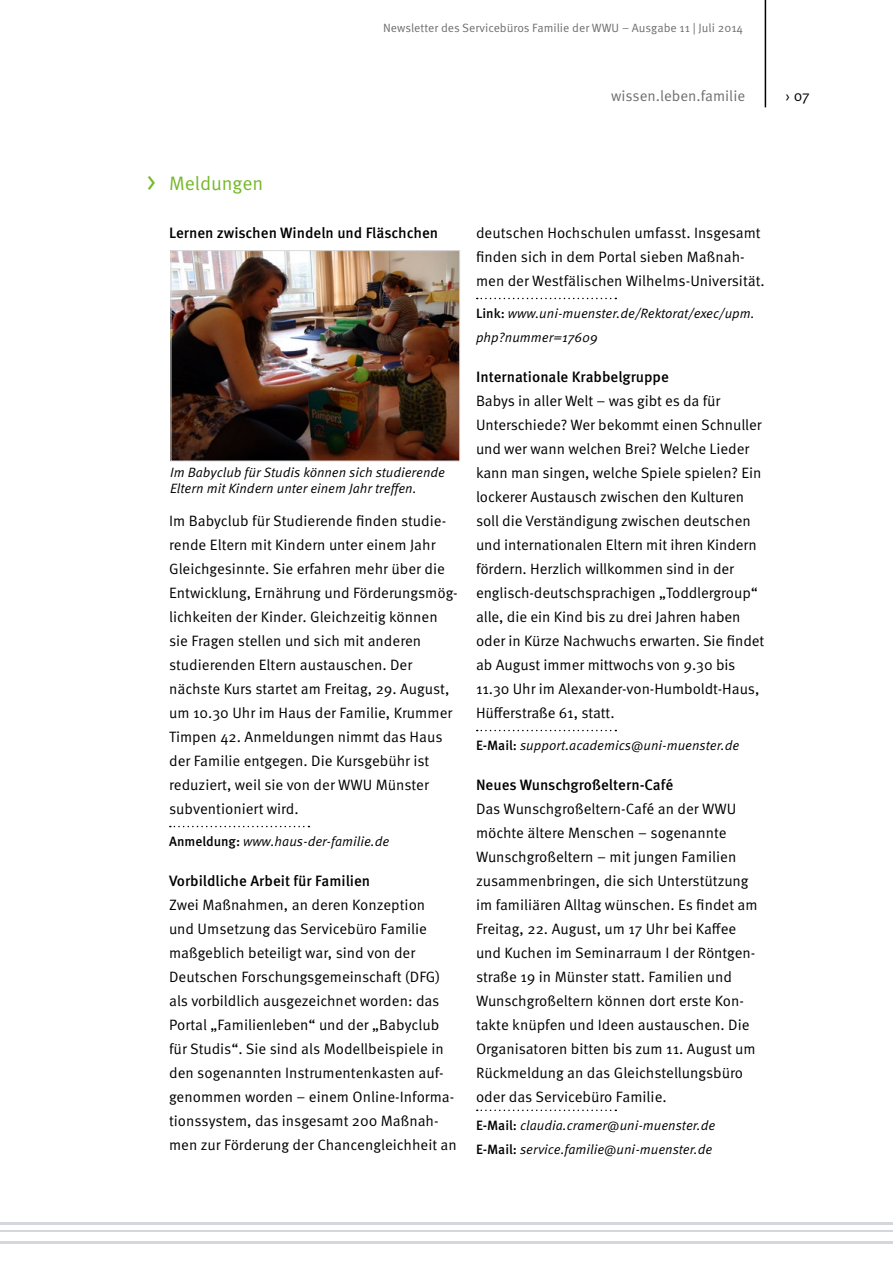
<style>
.page{position:relative;width:893px;height:1263px;background:#fff}
.page>*{position:absolute;margin:0;border:0;box-sizing:border-box;transform-origin:0 0}
.t1{font:27px "Meta OT";color:#76b82a}
.t2{font:19.5px "Meta OT";letter-spacing:-.005em;color:#76b82a}
.t3{font:15px/24px "Meta OT";letter-spacing:-.005em;color:#000}
.t4{font:500 15px "Meta OT";color:#000}
.t5{font:15px "Meta OT";color:#706f6f}
.t6{font:italic 13.5px/24px "Meta OT";color:#000}
.t7{font:12px "Meta OT";color:#706f6f}
.s1{font-weight:500;font-style:normal}
</style>
<div class="page">
<hr style="left:765px;top:0;width:1px;height:107px;background:#000">
<hr style="left:0;top:1230px;width:893px;height:1px;background:#d5d6db">
<hr style="left:0;top:1241px;width:893px;height:3px;background:#d5d6db">
<hr style="left:0;top:1222px;width:893px;height:3px;background:#d5d6db">
<svg style="left:170px;top:826px;width:139px;height:1px"></svg>
<svg style="left:477px;top:298px;width:139px;height:1px"></svg>
<svg style="left:477px;top:730px;width:139px;height:1px"></svg>
<svg style="left:477px;top:1109px;width:139px;height:2px"></svg>
<img style="left:173px;top:252px;width:285px;height:207px">
<div style="left:171px;top:250px;width:289px;height:211px;border:1px solid #dadada"></div>
<p class="t7" style="left:383px;top:21px;width:361px">Newsletter des Servicebüros Familie der WWU – Ausgabe 11 | Juli 2014</p>
<p class="t5" style="left:611px;top:86px;width:135px">wissen.leben.familie</p>
<p class="t3" style="left:786px;top:84px;width:26px">› 07</p>
<h1 class="t1" style="left:147px;top:165px;width:10px">&gt;</h1>
<h2 class="t2" style="left:169px;top:171px;width:96px">Meldungen</h2>
<p class="t4" style="left:169px;top:223px;width:271px">Lernen zwischen Windeln und Fläschchen</p>
<p class="t6" style="left:170px;top:464px;width:277px;line-height:16.2px">Im Babyclub für Studis können sich studierende<br>Eltern mit Kindern unter einem Jahr treffen.</p>
<p class="t3" style="left:169px;top:509px;width:290px">Im Babyclub für Studierende finden studie&shy;rende Eltern mit Kindern unter einem Jahr Gleichgesinnte. Sie erfahren mehr über die Entwicklung, Ernährung und Förderungsmög&shy;lichkeiten der Kinder. Gleichzeitig können sie Fragen stellen und sich mit anderen studierenden Eltern austauschen. Der nächste Kurs startet am Freitag, 29. August, um 10.30 Uhr im Haus der Familie, Krummer Timpen 42. Anmeldungen nimmt das Haus der Familie entgegen. Die Kursgebühr ist reduziert, weil sie von der WWU Münster subventioniert wird.</p>
<p class="t6" style="left:169px;top:830px;width:222px"><span class="s1">Anmeldung:</span> www.haus-der-familie.de</p>
<p class="t4" style="left:169px;top:871px;width:203px">Vorbildliche Arbeit für Familien</p>
<p class="t3" style="left:169px;top:893px;width:289px">Zwei Maßnahmen, an deren Konzeption<br>und Umsetzung das Servicebüro Familie maßgeblich beteiligt war, sind von der Deutschen Forschungsgemeinschaft (DFG) als vorbildlich ausgezeichnet worden: das Portal „Familienleben“ und der „Babyclub für Studis“. Sie sind als Modellbeispiele in den sogenannten Instrumentenkasten auf&shy;genommen worden – einem Online-Informa&shy;tionssystem, das insgesamt 200 Maßnah&shy;men zur Förderung der Chancengleichheit an</p>
<p class="t3" style="left:476px;top:221px;width:290px">deutschen Hochschulen umfasst. Insgesamt finden sich in dem Portal sieben Maßnah&shy;men der Westfälischen Wilhelms-Universität.</p>
<p class="t6" style="left:476px;top:302px;width:280px"><span class="s1">Link:</span> www.uni-muenster.de/Rektorat/exec/upm. php?nummer=17609</p>
<p class="t4" style="left:476px;top:367px;width:194px">Internationale Krabbelgruppe</p>
<p class="t3" style="left:476px;top:389px;width:290px">Babys in aller Welt – was gibt es da für Unterschiede? Wer bekommt einen Schnuller und wer wann welchen Brei? Welche Lieder kann man singen, welche Spiele spielen? Ein lockerer Austausch zwischen den Kulturen soll die Verständigung zwischen deutschen und internationalen Eltern mit ihren Kindern fördern. Herzlich willkommen sind in der englisch-deutschsprachigen „Toddlergroup“ alle, die ein Kind bis zu drei Jahren haben oder in Kürze Nachwuchs erwarten. Sie findet ab August immer mittwochs von 9.30 bis 11.30 Uhr im Alexander-von-Humboldt-Haus, Hüfferstraße 61, statt.</p>
<p class="t6" style="left:476px;top:734px;width:265px"><span class="s1">E-Mail:</span> support.academics@uni-muenster.de</p>
<p class="t4" style="left:476px;top:775px;width:199px">Neues Wunschgroßeltern-Café</p>
<p class="t3" style="left:476px;top:797px;width:283px">Das Wunschgroßeltern-Café an der WWU möchte ältere Menschen – sogenannte Wunschgroßeltern – mit jungen Familien zusammenbringen, die sich Unterstützung im familiären Alltag wünschen. Es findet am Freitag, 22. August, um 17 Uhr bei Kaffee und Kuchen im Seminarraum I der Röntgen&shy;straße 19 in Münster statt. Familien und Wunschgroßeltern können dort erste Kon&shy;takte knüpfen und Ideen austauschen. Die Organisatoren bitten bis zum 11. August um Rückmeldung an das Gleichstellungsbüro oder das Servicebüro Familie.</p>
<p class="t6" style="left:476px;top:1114px;width:241px"><span class="s1">E-Mail:</span> claudia.cramer@uni-muenster.de<br><span class="s1">E-Mail:</span> service.familie@uni-muenster.de</p>
</div>
